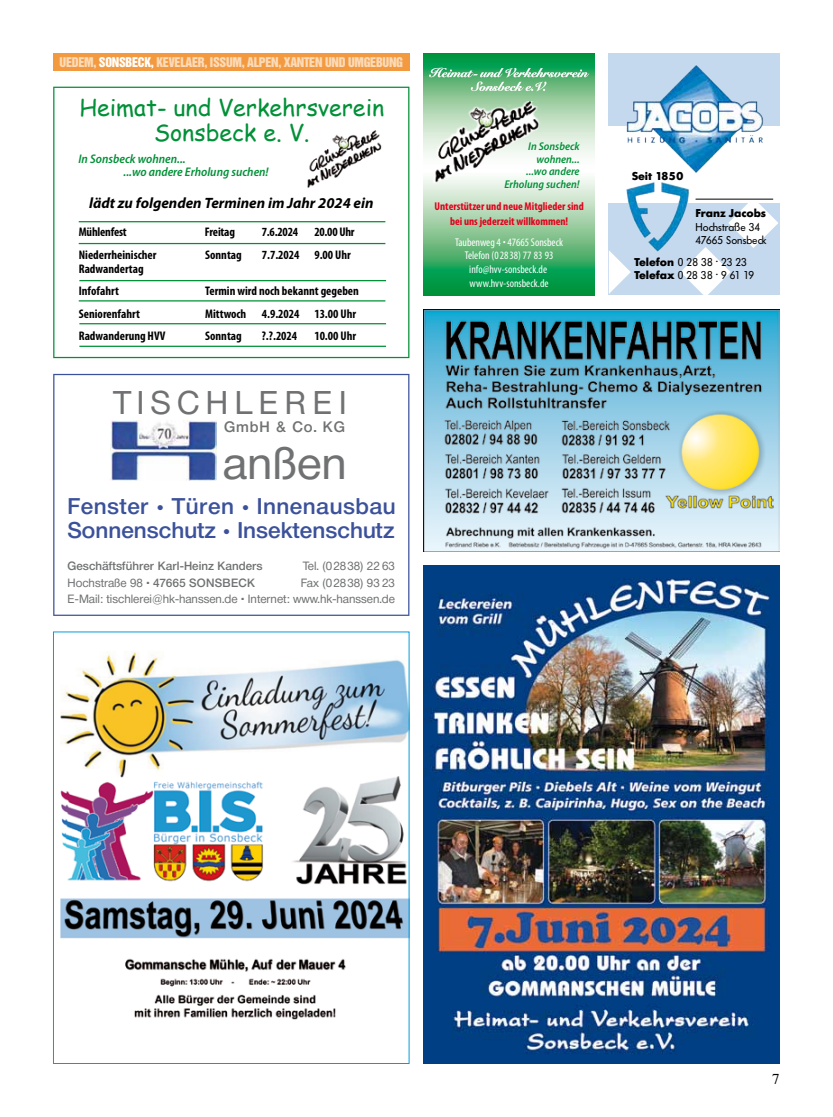
<style>
.page{position:relative;width:833px;height:1117px;background:#fff}
.page>*{position:absolute;margin:0;border:0;box-sizing:border-box;transform-origin:0 0}
.t1{font:45px "Neue Helvetica BQ";color:#707172;scale:1.04 1}
.t2{font:32.5px "Neue Helvetica BQ";letter-spacing:.19em;color:#707172}
.t3{font:23.12px/25px "Comic Sans MS";color:#009037;text-align:center}
.t4{font:500 22.5px/23.8px "Neue Helvetica BQ";color:#3b519b}
.t5{font:italic 700 15px "Myriad Pro";color:#000}
.t6{font:500 15px "Neue Helvetica BQ";letter-spacing:.055em;color:#707172}
.t7{font:15px "Times";color:#000}
.t8{font:700 condensed 12.5px/22.5px "Myriad Pro";color:#000}
.t9{font:italic 600 semi-condensed 12.5px/12.5px "Myriad Pro";color:#009037}
.t10{font:12.25px "Helvetica Inserat";letter-spacing:-.025em;color:#fcdbb9}
.t11{font:11.88px/16.2px "Neue Helvetica BQ";color:#707172}
.t12{font:condensed 11.25px/13.8px "Myriad Pro";color:#fff;text-align:center}
.t13{font:11.25px/13.5px "Futura BQ";color:#000}
.t14{font:700 condensed 11.25px/15px "Myriad Pro";color:#e2001a;text-align:center}
.t15{font:italic 600 semi-condensed 11.25px/12.5px "Myriad Pro";color:#009037;text-align:right}
.t16{font:700 11.25px "Futura BQ";color:#000}
.s1{color:#fff}
.s2{font-weight:500}
.s3{font-weight:700}
</style>
<div class="page">
<div style="left:53px;top:53px;width:356px;height:18px;background:#f39a40"></div>
<svg style="left:53px;top:87px;width:356px;height:271px"></svg>
<hr style="left:79px;top:280px;width:307px;height:1px;background:#009037">
<hr style="left:79px;top:300px;width:306px;height:1px;background:#009037">
<hr style="left:79px;top:323px;width:307px;height:1px;background:#009037">
<hr style="left:79px;top:243px;width:306px;height:1px;background:#009037">
<hr style="left:79px;top:221px;width:306px;height:1px;background:#009037">
<hr style="left:79px;top:345px;width:307px;height:2px;background:#009037">
<img style="left:60px;top:652px;width:347px;height:368px">
<img style="left:423px;top:309px;width:357px;height:242px">
<svg style="left:423px;top:53px;width:171px;height:242px;background:#7bc493"></svg>
<img style="left:433px;top:101px;width:108px;height:83px">
<svg style="left:429px;top:68px;width:160px;height:23px;background:#73c08c"></svg>
<div style="left:609px;top:53px;width:171px;height:73px;background:#c4d8ee"></div>
<div style="left:609px;top:204px;width:171px;height:91px;background:#c4d8ee"></div>
<svg style="left:681px;top:198px;width:97px;height:97px"></svg>
<svg style="left:609px;top:250px;width:22px;height:44px"></svg>
<img style="left:626px;top:65px;width:138px;height:108px">
<img style="left:625px;top:182px;width:65px;height:70px">
<hr style="left:695px;top:199px;width:78px;height:1px;background:#000">
<svg style="left:53px;top:374px;width:356px;height:241px"></svg>
<img style="left:423px;top:565px;width:357px;height:498px">
<p class="t10" style="left:60px;top:54px;width:157px">UEDEM, <span class="s1">SONSBECK,</span> KEVELAER, ISSU</p>
<p class="t10" style="left:232px;top:54px;width:172px">M, ALPEN, XANTEN UND UMGEBUNG</p>
<h3 class="t3" style="left:79px;top:94px;width:306px">Heimat- und Verkehrsverein<br>Sonsbeck e. V.</h3>
<p class="t9" style="left:123px;top:152px;width:147px;text-indent:-45px">In Sonsbeck wohnen...<br>...wo andere Erholung suchen!</p>
<p class="t5" style="left:89px;top:193px;width:286px">lädt zu folgenden Terminen im Jahr 2024 ein</p>
<p class="t8" style="left:79px;top:220px;width:49px">Mühlenfest</p>
<p class="t8" style="left:205px;top:220px;width:32px">Freitag</p>
<p class="t8" style="left:262px;top:220px;width:38px">7.6.2024</p>
<p class="t8" style="left:314px;top:220px;width:42px">20.00 Uhr</p>
<p class="t8" style="left:79px;top:243px;width:79px">Niederrheinischer</p>
<p class="t8" style="left:205px;top:243px;width:38px">Sonntag</p>
<p class="t8" style="left:262px;top:243px;width:91px">7.7.2024 9.00 Uhr</p>
<p class="t8" style="left:79px;top:257px;width:66px">Radwandertag<br>Infofahrt</p>
<p class="t8" style="left:205px;top:279px;width:155px">Termin wird noch bekannt gegeben</p>
<p class="t8" style="left:79px;top:302px;width:63px">Seniorenfahrt</p>
<p class="t8" style="left:205px;top:302px;width:153px">Mittwoch 4.9.2024 13.00 Uhr</p>
<p class="t8" style="left:79px;top:324px;width:88px">Radwanderung HVV</p>
<p class="t8" style="left:205px;top:324px;width:38px">Sonntag</p>
<p class="t8" style="left:262px;top:324px;width:37px">?.?.2024</p>
<p class="t8" style="left:314px;top:324px;width:43px">10.00 Uhr</p>
<h2 class="t2" style="left:113px;top:382px;width:235px">TISCHLEREI</h2>
<p class="t6" style="left:224px;top:417px;width:122px">GmbH &amp; Co. KG</p>
<h1 class="t1" style="left:223px;top:435px;width:121px">anßen</h1>
<h3 class="t4" style="left:68px;top:494px;width:330px">Fenster <sup>.</sup> Türen <sup>.</sup> Innenausbau<br>Sonnenschutz <sup>.</sup> Insektenschutz</h3>
<p class="t11" style="left:301px;top:558px;width:96px">Tel. (02838) 22 63<br>Fax (02838) 93 23</p>
<p class="t11" style="left:68px;top:558px;width:329px"><span class="s2">Geschäftsführer Karl-Heinz Kanders<br></span>Hochstraße 98 <sup>.</sup> <span class="s2">47665 SONSBECK<br></span>E-Mail: tischlerei@hk-hanssen.de <sup>.</sup> Internet: www.hk-hanssen.de</p>
<p class="t15" style="left:504px;top:140px;width:77px">In Sonsbeck wohnen...<br>...wo andere<br>Erholung suchen!</p>
<p class="t14" style="left:434px;top:198px;width:151px">Unterstützer und neue Mitglieder sind bei uns jederzeit willkommen!</p>
<p class="t16" style="left:695px;top:206px;width:72px">Franz Jacobs</p>
<p class="t16" style="left:632px;top:169px;width:53px">Seit 1850</p>
<p class="t13" style="left:695px;top:220px;width:73px">Hochstraße 34<br>47665 Sonsbeck</p>
<p class="t13" style="left:634px;top:255px;width:121px"><span class="s3">Telefon</span> 0 28 38 . 23 23<br><span class="s3">Telefax</span> 0 28 38 . 9 61 19</p>
<p class="t12" style="left:455px;top:235px;width:109px">Taubenweg 4 <sup>.</sup> 47665 Sonsbeck<br>Telefon (02838) 77 83 93 info@hvv-sonsbeck.de www.hvv-sonsbeck.de</p>
<p class="t7" style="left:772px;top:1064px;width:9px">7</p>
</div>
